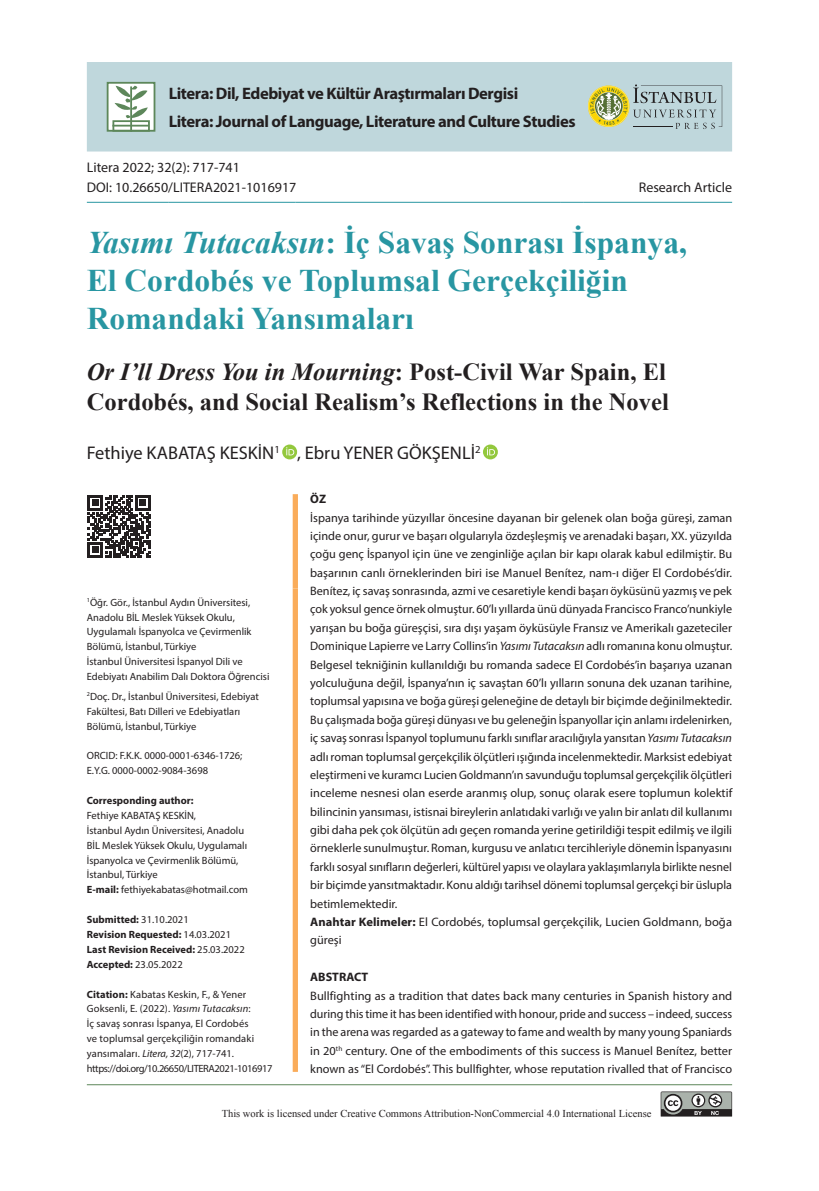
<style>
.page{position:relative;width:819px;height:1191px;background:#fff}
.page>*{position:absolute;margin:0;border:0;box-sizing:border-box;transform-origin:0 0}
.t1{font:700 31.5px/37.8px "Times New Roman";color:#2896a2}
.t2{font:700 24.5px/29.4px "Times New Roman";color:#231f20}
.t3{font:18.38px "Myriad Pro";color:#231f20}
.t4{font:700 16.62px/28px "Myriad Pro";letter-spacing:-.025em;color:#231f20}
.t5{font:14px/20.5px "Myriad Pro";color:#231f20}
.t6{font:12.25px/18.4px "Myriad Pro";color:#231f20}
.t7{font:700 12.25px "Myriad Pro";color:#231f20}
.t8{font:10.5px/14.9px "Myriad Pro";color:#231f20}
.t9{font:700 10.5px/14.9px "Myriad Pro";color:#231f20}
.t10{font:10.5px "Times New Roman";color:#231f20}
.s1{font-style:italic}
.s2{font-weight:700}
.s3{font-weight:400}
</style>
<div class="page">
<div style="left:87px;top:62px;width:645px;height:89px;background:#bfd7dc"></div>
<hr style="left:87px;top:202px;width:82px;height:1px;background:#2896a2">
<hr style="left:169px;top:202px;width:126px;height:1px;background:#2896a2">
<hr style="left:295px;top:202px;width:266px;height:1px;background:#2896a2">
<svg style="left:561px;top:202px;width:22px;height:1px"></svg>
<hr style="left:583px;top:202px;width:149px;height:1px;background:#2896a2">
<div style="left:293px;top:494px;width:5px;height:94px;background:#faac5a"></div>
<div style="left:293px;top:588px;width:5px;height:483px;background:#faac5a"></div>
<div style="left:107px;top:82px;width:48px;height:50px;background:#fff;border:2px solid #5d875a"></div>
<div style="left:112px;top:120px;width:38px;height:12px;border:2px solid #5d875a"></div>
<hr style="left:112px;top:125px;width:37px;height:2px;background:#5d875a">
<svg style="left:115px;top:86px;width:33px;height:32px"></svg>
<hr style="left:130px;top:86px;width:2px;height:46px;background:#5d875a">
<svg style="left:588px;top:84px;width:134px;height:45px;background:#b2c0ab"></svg>
<svg style="left:282px;top:444px;width:15px;height:15px"></svg>
<svg style="left:286px;top:447px;width:8px;height:8px"></svg>
<svg style="left:483px;top:444px;width:15px;height:15px"></svg>
<svg style="left:487px;top:447px;width:8px;height:8px"></svg>
<svg style="left:88px;top:495px;width:62px;height:62px"></svg>
<hr style="left:87px;top:1084px;width:645px;height:1px;background:#5d875a">
<svg style="left:660px;top:1091px;width:72px;height:25px;background:#858784"></svg>
<h3 class="t4" style="left:169px;top:79px;width:408px">Litera: Dil, Edebiyat ve Kültür Araştırmaları Dergisi<br>Litera: Journal of Language, Literature and Culture Studies</h3>
<p class="t5" style="left:87px;top:157px;width:211px">Litera 2022; 32(2): 717-741<br>DOI: 10.26650/LITERA2021-1016917</p>
<p class="t5" style="left:638px;top:177px;width:95px">Research Article</p>
<h1 class="t1" style="left:87px;top:223px;width:601px"><span class="s1">Yasımı Tutacaksın</span>: İç Savaş Sonrası İspanya,<br>El Cordobés ve Toplumsal Gerçekçiliğin<br>Romandaki Yansımaları</h1>
<h2 class="t2" style="left:87px;top:357px;width:583px"><span class="s1">Or I’ll Dress You in Mourning</span>: Post-Civil War Spain, El<br>Cordobés, and Social Realism’s Reflections in the Novel</h2>
<h3 class="t3" style="left:87px;top:442px;width:395px">Fethiye KABATAŞ KESKİN<sup>1</sup> , Ebru YENER GÖKŞENLİ<sup>2</sup></h3>
<p class="t7" style="left:310px;top:491px;width:17px">ÖZ</p>
<p class="t6" style="left:310px;top:508px;width:423px">İspanya tarihinde yüzyıllar öncesine dayanan bir gelenek olan boğa güreşi, zaman içinde onur, gurur ve başarı olgularıyla özdeşleşmiş ve arenadaki başarı, XX. yüzyılda çoğu genç İspanyol için üne ve zenginliğe açılan bir kapı olarak kabul edilmiştir. Bu başarının canlı örneklerinden biri ise Manuel Benítez, nam-ı diğer El Cordobés’dir.<br>Benítez, iç savaş sonrasında, azmi ve cesaretiyle kendi başarı öyküsünü yazmış ve pek çok yoksul gence örnek olmuştur. 60’lı yıllarda ünü dünyada Francisco Franco’nunkiyle yarışan bu boğa güreşçisi, sıra dışı yaşam öyküsüyle Fransız ve Amerikalı gazeteciler Dominique Lapierre ve Larry Collins’in <span class="s1">Yasımı Tutacaksın</span> adlı romanına konu olmuştur.<br>Belgesel tekniğinin kullanıldığı bu romanda sadece El Cordobés’in başarıya uzanan yolculuğuna değil, İspanya’nın iç savaştan 60’lı yılların sonuna dek uzanan tarihine, toplumsal yapısına ve boğa güreşi geleneğine de detaylı bir biçimde değinilmektedir.<br>Bu çalışmada boğa güreşi dünyası ve bu geleneğin İspanyollar için anlamı irdelenirken, iç savaş sonrası İspanyol toplumunu farklı sınıflar aracılığıyla yansıtan <span class="s1">Yasımı Tutacaksın </span>adlı roman toplumsal gerçekçilik ölçütleri ışığında incelenmektedir. Marksist edebiyat eleştirmeni ve kuramcı Lucien Goldmann’ın savunduğu toplumsal gerçekçilik ölçütleri inceleme nesnesi olan eserde aranmış olup, sonuç olarak esere toplumun kolektif bilincinin yansıması, istisnai bireylerin anlatıdaki varlığı ve yalın bir anlatı dil kullanımı gibi daha pek çok ölçütün adı geçen romanda yerine getirildiği tespit edilmiş ve ilgili örneklerle sunulmuştur. Roman, kurgusu ve anlatıcı tercihleriyle dönemin İspanyasını farklı sosyal sınıfların değerleri, kültürel yapısı ve olaylara yaklaşımlarıyla birlikte nesnel bir biçimde yansıtmaktadır. Konu aldığı tarihsel dönemi toplumsal gerçekçi bir üslupla betimlemektedir.<br><span class="s2">Anahtar Kelimeler:</span> El Cordobés, toplumsal gerçekçilik, Lucien Goldmann, boğa güreşi</p>
<p class="t7" style="left:310px;top:969px;width:60px">ABSTRACT</p>
<p class="t6" style="left:310px;top:986px;width:423px;text-align:justify">Bullfighting as a tradition that dates back many centuries in Spanish history and during this time it has been identified with honour, pride and success – indeed, success in the arena was regarded as a gateway to fame and wealth by many young Spaniards in 20<sup>th</sup> century. One of the embodiments of this success is Manuel Benítez, better known as “El Cordobés”. This bullfighter, whose reputation rivalled that of Francisco</p>
<p class="t10" style="left:222px;top:1106px;width:431px">This work is licensed under Creative Commons Attribution-NonCommercial 4.0 International License</p>
<p class="t8" style="left:87px;top:594px;width:184px"><sup>1</sup>Öğr. Gör., İstanbul Aydın Üniversitesi, Anadolu BİL Meslek Yüksek Okulu, Uygulamalı İspanyolca ve Çevirmenlik Bölümü, İstanbul, Türkiye<br>İstanbul Üniversitesi İspanyol Dili ve Edebiyatı Anabilim Dalı Doktora Öğrencisi</p>
<p class="t8" style="left:87px;top:688px;width:174px"><sup>2</sup>Doç. Dr., İstanbul Üniversitesi, Edebiyat<br>Fakültesi, Batı Dilleri ve Edebiyatları<br>Bölümü, İstanbul, Türkiye</p>
<p class="t8" style="left:87px;top:748px;width:157px">ORCID: F.K.K. 0000-0001-6346-1726;<br>E.Y.G. 0000-0002-9084-3698</p>
<p class="t9" style="left:87px;top:792px;width:108px">Corresponding author:</p>
<p class="t8" style="left:87px;top:808px;width:162px">Fethiye KABATAŞ KESKİN,<br>İstanbul Aydın Üniversitesi, Anadolu<br>BİL Meslek Yüksek Okulu, Uygulamalı<br>İspanyolca ve Çevirmenlik Bölümü,<br>İstanbul, Türkiye<br><span class="s2">E-mail:</span> fethiyekabatas@hotmail.com</p>
<p class="t9" style="left:87px;top:911px;width:159px">Submitted: <span class="s3">31.10.2021<br></span>Revision Requested: <span class="s3">14.03.2021<br></span>Last Revision Received: <span class="s3">25.03.2022<br></span>Accepted: <span class="s3">23.05.2022</span></p>
<p class="t8" style="left:87px;top:986px;width:187px"><span class="s2">Citation:</span> Kabatas Keskin, F., &amp; Yener Goksenli, E. (2022). <span class="s1">Yasımı Tutacaksın</span>:<br>İç savaş sonrası İspanya, El Cordobés<br>ve toplumsal gerçekçiliğin romandaki yansımaları. <span class="s1">Litera, 32</span>(2), 717-741. https://doi.org/10.26650/LITERA2021-1016917</p>
</div>
